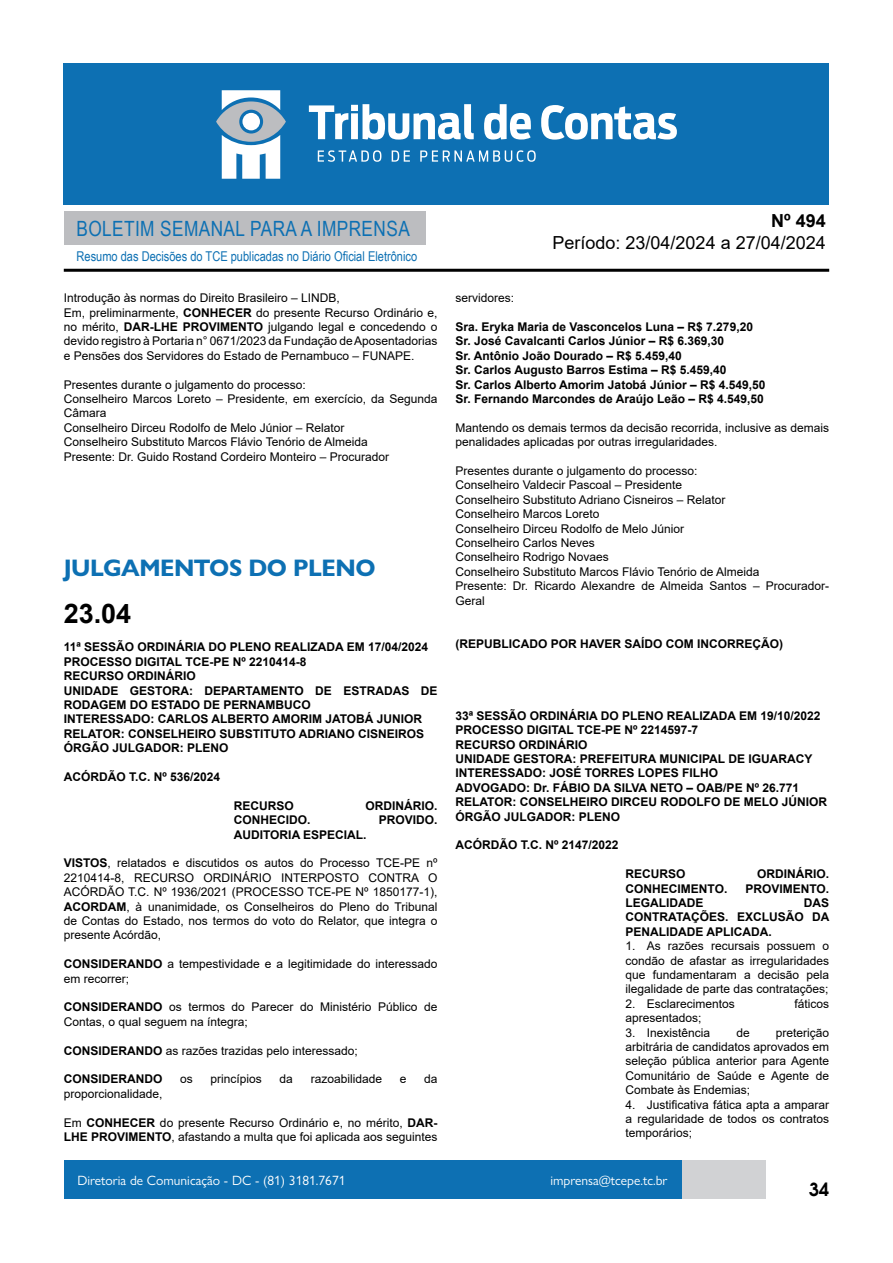
<style>
.page{position:relative;width:893px;height:1263px;background:#fff}
.page>*{position:absolute;margin:0;border:0;box-sizing:border-box;transform-origin:0 0}
.t1{font:700 27px "Arial";color:#000}
.t2{font:700 24px "Gill Sans Nova";letter-spacing:-.02em;color:#0d70b3}
.t3{font:21px "Arial Narrow";letter-spacing:.02em;color:#0d70b3}
.t4{font:18px "Arial";color:#000}
.t5{font:700 18px "Arial";color:#000}
.t6{font:600 18px "Avant Garde";color:#000}
.t7{font:13.5px "Gill Sans Nova";color:#fff}
.t8{font:13.5px "Arial Narrow";color:#0d70b3}
.t9{font:12px/14.4px "Arial";color:#000}
.t10{font:700 12px/14.4px "Arial";color:#000}
.s1{font-weight:700}
</style>
<div class="page">
<div style="left:148px;top:1160px;width:617px;height:39px;background:#d1d2d4"></div>
<div style="left:64px;top:211px;width:361px;height:33px;background:#bcbdc0"></div>
<hr style="left:64px;top:269px;width:765px;height:3px;background:#000">
<div style="left:64px;top:64px;width:765px;height:141px;background:#0d70b3"></div>
<svg style="left:309px;top:104px;width:165px;height:36px"></svg>
<svg style="left:484px;top:104px;width:47px;height:36px"></svg>
<svg style="left:541px;top:105px;width:136px;height:35px"></svg>
<svg style="left:318px;top:150px;width:63px;height:12px"></svg>
<svg style="left:392px;top:150px;width:18px;height:12px"></svg>
<svg style="left:420px;top:150px;width:116px;height:12px"></svg>
<svg style="left:216px;top:90px;width:70px;height:89px"></svg>
<div style="left:64px;top:1160px;width:617px;height:39px;background:#0d70b3"></div>
<h3 class="t3" style="left:77px;top:213px;width:335px">BOLETIM SEMANAL PARA A IMPRENSA</h3>
<p class="t8" style="left:77px;top:246px;width:342px">Resumo das Decisões do TCE publicadas no Diário Oficial Eletrônico</p>
<p class="t9" style="left:64px;top:291px;width:278px">Introdução às normas do Direito Brasileiro – LINDB,</p>
<p class="t9" style="left:64px;top:305px;width:375px;text-align:justify">Em, preliminarmente, <span class="s1">CONHECER</span> do presente Recurso Ordinário e, no mérito, <span class="s1">DAR-LHE PROVIMENTO</span> julgando legal e concedendo o devido registro à Portaria n° 0671/2023 da Fundação de Aposentadorias e Pensões dos Servidores do Estado de Pernambuco – FUNAPE.</p>
<p class="t9" style="left:64px;top:377px;width:244px">Presentes durante o julgamento do processo:</p>
<p class="t9" style="left:64px;top:391px;width:375px">Conselheiro Marcos Loreto – Presidente, em exercício, da Segunda<br>Câmara</p>
<p class="t9" style="left:64px;top:420px;width:282px">Conselheiro Dirceu Rodolfo de Melo Júnior – Relator</p>
<p class="t9" style="left:64px;top:435px;width:305px">Conselheiro Substituto Marcos Flávio Tenório de Almeida</p>
<p class="t9" style="left:64px;top:449px;width:327px">Presente: Dr. Guido Rostand Cordeiro Monteiro – Procurador</p>
<p class="t2" style="left:64px;top:553px;width:313px">JULGAMENTOS DO PLENO</p>
<p class="t1" style="left:64px;top:594px;width:69px">23.04</p>
<p class="t10" style="left:64px;top:640px;width:366px">11ª SESSÃO ORDINÁRIA DO PLENO REALIZADA EM 17/04/2024</p>
<p class="t10" style="left:64px;top:654px;width:244px">PROCESSO DIGITAL TCE-PE Nº 2210414-8</p>
<p class="t10" style="left:64px;top:669px;width:133px">RECURSO ORDINÁRIO</p>
<p class="t10" style="left:64px;top:683px;width:375px">UNIDADE GESTORA: DEPARTAMENTO DE ESTRADAS DE<br>RODAGEM DO ESTADO DE PERNAMBUCO</p>
<p class="t10" style="left:64px;top:712px;width:360px">INTERESSADO: CARLOS ALBERTO AMORIM JATOBÁ JUNIOR</p>
<p class="t10" style="left:64px;top:726px;width:362px">RELATOR: CONSELHEIRO SUBSTITUTO ADRIANO CISNEIROS</p>
<p class="t10" style="left:64px;top:741px;width:166px">ÓRGÃO JULGADOR: PLENO</p>
<p class="t10" style="left:64px;top:770px;width:158px">ACÓRDÃO T.C. Nº 536/2024</p>
<p class="t10" style="left:234px;top:798px;width:61px">RECURSO</p>
<p class="t10" style="left:365px;top:798px;width:73px">ORDINÁRIO.</p>
<p class="t10" style="left:234px;top:813px;width:78px">CONHECIDO.</p>
<p class="t10" style="left:379px;top:813px;width:60px">PROVIDO.</p>
<p class="t10" style="left:234px;top:827px;width:134px">AUDITORIA ESPECIAL.</p>
<p class="t9" style="left:64px;top:856px;width:375px;text-align:justify"><span class="s1">VISTOS</span>, relatados e discutidos os autos do Processo TCE-PE nº 2210414-8, RECURSO ORDINÁRIO INTERPOSTO CONTRA O ACÓRDÃO T.C. Nº 1936/2021 (PROCESSO TCE-PE Nº 1850177-1), <span class="s1">ACORDAM</span>, à unanimidade, os Conselheiros do Pleno do Tribunal de Contas do Estado, nos termos do voto do Relator, que integra o presente Acórdão,</p>
<p class="t9" style="left:64px;top:957px;width:375px"><span class="s1">CONSIDERANDO</span> a tempestividade e a legitimidade do interessado em recorrer;</p>
<p class="t9" style="left:64px;top:1000px;width:375px"><span class="s1">CONSIDERANDO</span> os termos do Parecer do Ministério Público de<br>Contas, o qual seguem na íntegra;</p>
<p class="t9" style="left:64px;top:1043px;width:296px"><span class="s1">CONSIDERANDO</span> as razões trazidas pelo interessado;</p>
<p class="t10" style="left:64px;top:1072px;width:100px">CONSIDERANDO</p>
<p class="t9" style="left:180px;top:1072px;width:14px">os</p>
<p class="t9" style="left:211px;top:1072px;width:53px">princípios</p>
<p class="t9" style="left:280px;top:1072px;width:15px">da</p>
<p class="t9" style="left:311px;top:1072px;width:73px">razoabilidade</p>
<p class="t9" style="left:400px;top:1072px;width:8px">e</p>
<p class="t9" style="left:424px;top:1072px;width:15px">da</p>
<p class="t9" style="left:64px;top:1086px;width:100px">proporcionalidade,</p>
<p class="t9" style="left:64px;top:1115px;width:375px">Em <span class="s1">CONHECER</span> do presente Recurso Ordinário e, no mérito, <span class="s1">DAR-<br>LHE PROVIMENTO</span>, afastando a multa que foi aplicada aos seguintes</p>
<h3 class="t5" style="left:771px;top:208px;width:56px">Nº 494</h3>
<h3 class="t4" style="left:552px;top:230px;width:275px">Período: 23/04/2024 a 27/04/2024</h3>
<p class="t9" style="left:455px;top:291px;width:60px">servidores:</p>
<p class="t10" style="left:455px;top:320px;width:299px">Sra. Eryka Maria de Vasconcelos Luna – R$ 7.279,20</p>
<p class="t10" style="left:455px;top:334px;width:270px">Sr. José Cavalcanti Carlos Júnior – R$ 6.369,30</p>
<p class="t10" style="left:455px;top:348px;width:228px">Sr. Antônio João Dourado – R$ 5.459,40</p>
<p class="t10" style="left:455px;top:363px;width:272px">Sr. Carlos Augusto Barros Estima – R$ 5.459,40</p>
<p class="t10" style="left:455px;top:377px;width:311px">Sr. Carlos Alberto Amorim Jatobá Júnior – R$ 4.549,50</p>
<p class="t10" style="left:455px;top:392px;width:310px">Sr. Fernando Marcondes de Araújo Leão – R$ 4.549,50</p>
<p class="t9" style="left:455px;top:420px;width:375px">Mantendo os demais termos da decisão recorrida, inclusive as demais penalidades aplicadas por outras irregularidades.</p>
<p class="t9" style="left:455px;top:463px;width:244px">Presentes durante o julgamento do processo:</p>
<p class="t9" style="left:455px;top:478px;width:228px">Conselheiro Valdecir Pascoal – Presidente</p>
<p class="t9" style="left:455px;top:492px;width:272px">Conselheiro Substituto Adriano Cisneiros – Relator</p>
<p class="t9" style="left:455px;top:507px;width:146px">Conselheiro Marcos Loreto</p>
<p class="t9" style="left:455px;top:521px;width:230px">Conselheiro Dirceu Rodolfo de Melo Júnior</p>
<p class="t9" style="left:455px;top:535px;width:141px">Conselheiro Carlos Neves</p>
<p class="t9" style="left:455px;top:550px;width:155px">Conselheiro Rodrigo Novaes</p>
<p class="t9" style="left:455px;top:564px;width:305px">Conselheiro Substituto Marcos Flávio Tenório de Almeida</p>
<p class="t9" style="left:455px;top:579px;width:375px">Presente: Dr. Ricardo Alexandre de Almeida Santos – Procurador-<br>Geral</p>
<p class="t10" style="left:455px;top:636px;width:329px">(REPUBLICADO POR HAVER SAÍDO COM INCORREÇÃO)</p>
<p class="t10" style="left:455px;top:708px;width:366px">33ª SESSÃO ORDINÁRIA DO PLENO REALIZADA EM 19/10/2022</p>
<p class="t10" style="left:455px;top:723px;width:244px">PROCESSO DIGITAL TCE-PE Nº 2214597-7</p>
<p class="t10" style="left:455px;top:737px;width:133px">RECURSO ORDINÁRIO</p>
<p class="t10" style="left:455px;top:752px;width:358px">UNIDADE GESTORA: PREFEITURA MUNICIPAL DE IGUARACY</p>
<p class="t10" style="left:455px;top:766px;width:264px">INTERESSADO: JOSÉ TORRES LOPES FILHO</p>
<p class="t10" style="left:455px;top:780px;width:345px">ADVOGADO: Dr. FÁBIO DA SILVA NETO – OAB/PE Nº 26.771</p>
<p class="t10" style="left:455px;top:795px;width:373px">RELATOR: CONSELHEIRO DIRCEU RODOLFO DE MELO JÚNIOR</p>
<p class="t10" style="left:455px;top:809px;width:166px">ÓRGÃO JULGADOR: PLENO</p>
<p class="t10" style="left:455px;top:838px;width:165px">ACÓRDÃO T.C. Nº 2147/2022</p>
<p class="t10" style="left:626px;top:867px;width:61px">RECURSO</p>
<p class="t10" style="left:757px;top:867px;width:73px">ORDINÁRIO.</p>
<p class="t10" style="left:626px;top:881px;width:103px">CONHECIMENTO.</p>
<p class="t10" style="left:745px;top:881px;width:85px">PROVIMENTO.</p>
<p class="t10" style="left:626px;top:896px;width:79px">LEGALIDADE</p>
<p class="t10" style="left:626px;top:896px;width:206px;text-align:justify;text-indent:178px">DAS CONTRATAÇÕES. EXCLUSÃO DA PENALIDADE APLICADA.</p>
<p class="t9" style="left:626px;top:939px;width:205px;text-align:justify">1. As razões recursais possuem o condão de afastar as irregularidades que fundamentaram a decisão pela ilegalidade de parte das contratações;</p>
<p class="t9" style="left:626px;top:996px;width:111px">2. Esclarecimentos</p>
<p class="t9" style="left:794px;top:996px;width:36px">fáticos</p>
<p class="t9" style="left:626px;top:1011px;width:78px">apresentados;</p>
<p class="t9" style="left:626px;top:1025px;width:86px">3. Inexistência</p>
<p class="t9" style="left:736px;top:1025px;width:15px">de</p>
<p class="t9" style="left:626px;top:1025px;width:205px;text-align:justify;text-indent:150px">preterição arbitrária de candidatos aprovados em seleção pública anterior para Agente Comunitário de Saúde e Agente de Combate às Endemias;</p>
<p class="t9" style="left:626px;top:1097px;width:205px;text-align:justify">4. Justificativa fática apta a amparar a regularidade de todos os contratos temporários;</p>
<p class="t7" style="left:77px;top:1172px;width:270px">Diretoria de Comunicação - DC - (81) 3181.7671</p>
<p class="t7" style="left:550px;top:1172px;width:119px">imprensa@tcepe.tc.br</p>
<h3 class="t6" style="left:809px;top:1177px;width:22px">34</h3>
</div>
